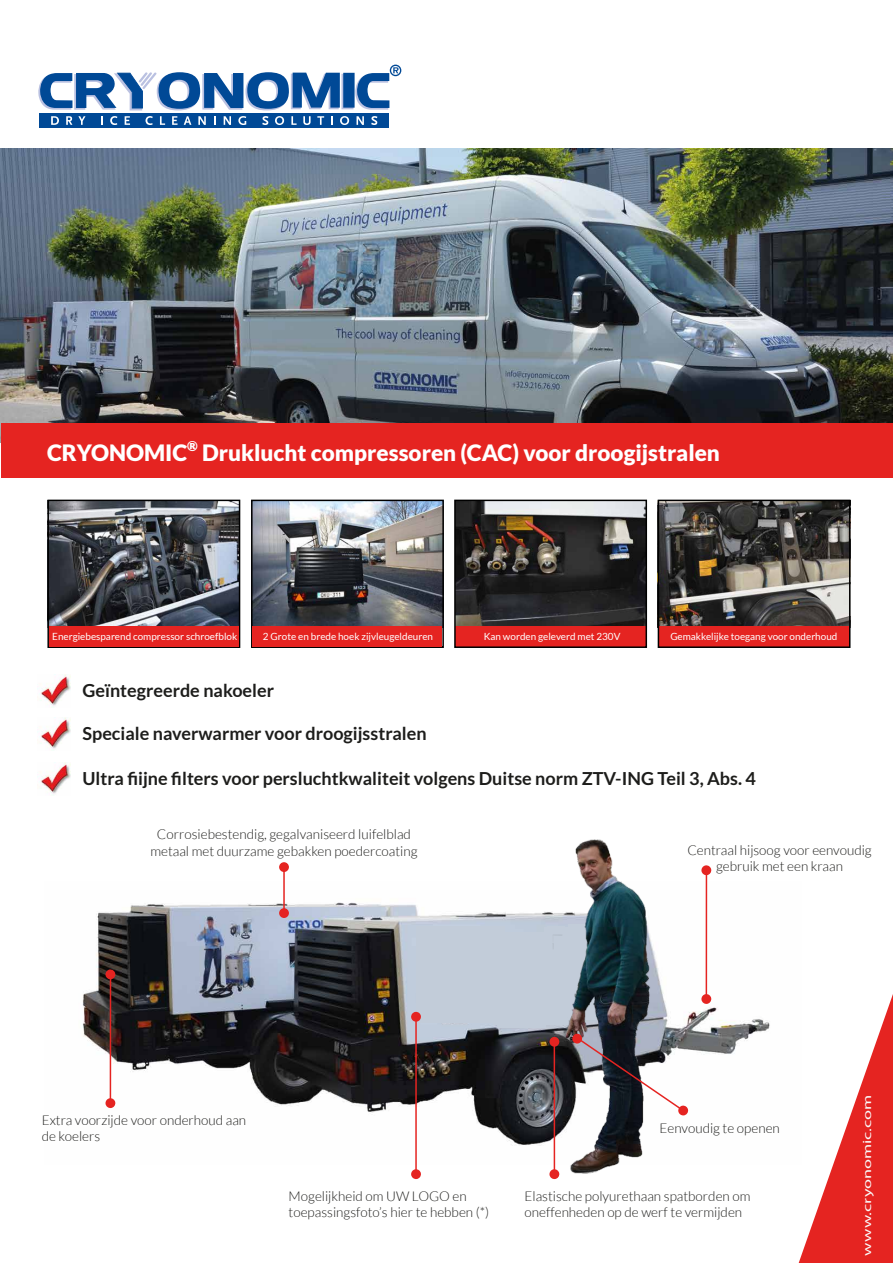
<style>
.page{position:relative;width:893px;height:1263px;background:#fff}
.page>*{position:absolute;margin:0;border:0;box-sizing:border-box;transform-origin:0 0}
.t1{font:900 22.5px "Lato";color:#fff}
.t2{font:700 18px "Lato";color:#1d1d1b}
.t3{font:300 13.5px/16.2px "Lato";color:#1d1d1b}
.t4{font:900 13.5px "Lato";color:#fff}
.t5{font:12px "Myriad Pro";color:#fafafa;scale:1.51 1}
.t6{font:9.9px "Lato";color:#fff}
</style>
<div class="page">
<img style="left:457px;top:503px;width:187px;height:123px">
<img style="left:661px;top:503px;width:186px;height:123px">
<img style="left:50px;top:503px;width:187px;height:123px">
<img style="left:254px;top:503px;width:187px;height:123px">
<img style="left:0;top:149px;width:893px;height:293px">
<div style="left:40px;top:113px;width:349px;height:15px;background:#004996"></div>
<svg style="left:38px;top:65px;width:363px;height:60px"></svg>
<svg style="left:798px;top:994px;width:95px;height:269px"></svg>
<div style="left:47px;top:500px;width:193px;height:148px;border:2px solid #000"></div>
<div style="left:251px;top:500px;width:193px;height:148px;border:2px solid #000"></div>
<div style="left:2px;top:424px;width:891px;height:54px;background:#e52421"></div>
<div style="left:49px;top:626px;width:190px;height:21px;background:#e52421"></div>
<div style="left:253px;top:626px;width:189px;height:21px;background:#e52421"></div>
<div style="left:455px;top:626px;width:190px;height:21px;background:#e52421"></div>
<div style="left:659px;top:626px;width:190px;height:21px;background:#e52421"></div>
<div style="left:454px;top:500px;width:193px;height:148px;border:2px solid #000"></div>
<div style="left:658px;top:500px;width:192px;height:148px;border:2px solid #000"></div>
<img style="left:37px;top:718px;width:34px;height:32px">
<img style="left:37px;top:675px;width:34px;height:32px">
<img style="left:37px;top:763px;width:34px;height:32px">
<img style="left:82px;top:882px;width:719px;height:282px">
<div style="left:416px;top:927px;width:88px;height:96px;background:#c2ccd9"></div>
<div style="left:493px;top:996px;width:59px;height:29px;background:#c2ccd9"></div>
<div style="left:493px;top:932px;width:53px;height:80px;background:#c2ccd9"></div>
<hr style="left:497px;top:1023px;width:49px;height:4px;background:#c2ccd9">
<img style="left:538px;top:839px;width:137px;height:335px">
<svg style="left:576px;top:1036px;width:111px;height:78px"></svg>
<hr style="left:110px;top:974px;width:1px;height:129px;background:#e52421">
<hr style="left:283px;top:868px;width:2px;height:45px;background:#e52421">
<hr style="left:415px;top:1015px;width:2px;height:157px;background:#e52421">
<hr style="left:554px;top:1042px;width:1px;height:134px;background:#e52421">
<svg style="left:678px;top:1105px;width:10px;height:11px"></svg>
<svg style="left:105px;top:1098px;width:11px;height:10px"></svg>
<svg style="left:105px;top:969px;width:11px;height:11px"></svg>
<hr style="left:706px;top:870px;width:1px;height:129px;background:#e52421">
<svg style="left:701px;top:994px;width:11px;height:10px"></svg>
<svg style="left:701px;top:865px;width:11px;height:10px"></svg>
<div style="left:279px;top:862px;width:10px;height:10px;background:#e52421;border-radius:50%"></div>
<div style="left:279px;top:908px;width:10px;height:10px;background:#e52421;border-radius:50%"></div>
<svg style="left:549px;top:1169px;width:11px;height:10px"></svg>
<div style="left:411px;top:1169px;width:10px;height:10px;background:#e52421;border-radius:5px"></div>
<svg style="left:411px;top:1011px;width:10px;height:11px"></svg>
<svg style="left:549px;top:1036px;width:11px;height:11px"></svg>
<svg style="left:572px;top:1033px;width:10px;height:11px"></svg>
<h1 class="t1" style="left:47px;top:440px;width:142px">CRYONOMIC</h1>
<p class="t4" style="left:187px;top:438px;width:12px">®</p>
<h1 class="t1" style="left:202px;top:440px;width:519px">Druklucht compressoren (CAC) voor droogijstralen</h1>
<p class="t6" style="left:52px;top:631px;width:186px">Energiebesparend compressor schroefblok</p>
<p class="t6" style="left:263px;top:631px;width:172px">2 Grote en brede hoek zijvleugeldeuren</p>
<p class="t6" style="left:484px;top:631px;width:138px">Kan worden geleverd met 230V</p>
<p class="t6" style="left:670px;top:631px;width:168px">Gemakkelijke toegang voor onderhoud</p>
<h2 class="t2" style="left:82px;top:680px;width:193px">Geïntegreerde nakoeler</h2>
<h2 class="t2" style="left:82px;top:723px;width:346px">Speciale naverwarmer voor droogijsstralen</h2>
<h2 class="t2" style="left:82px;top:768px;width:675px">Ultra fiijne filters voor persluchtkwaliteit volgens Duitse norm ZTV-ING Teil 3, Abs. 4</h2>
<p class="t3" style="left:150px;top:826px;width:269px;text-align:center">Corrosiebestendig, gegalvaniseerd luifelblad metaal met duurzame gebakken poedercoating</p>
<p class="t3" style="left:687px;top:842px;width:186px;text-align:center">Centraal hijsoog voor eenvoudig gebruik met een kraan</p>
<p class="t3" style="left:42px;top:1112px;width:206px">Extra voorzijde voor onderhoud aan de koelers</p>
<p class="t3" style="left:289px;top:1188px;width:202px">Mogelijkheid om UW LOGO en toepassingsfoto’s hier te hebben (*)</p>
<p class="t3" style="left:660px;top:1120px;width:122px">Eenvoudig te openen</p>
<p class="t3" style="left:525px;top:1188px;width:227px">Elastische polyurethaan spatborden om oneffenheden op de werf te vermijden</p>
<p class="t5" style="left:860px;top:1255px;width:108px;rotate:-90deg">www.cryonomic.com</p>
</div>
